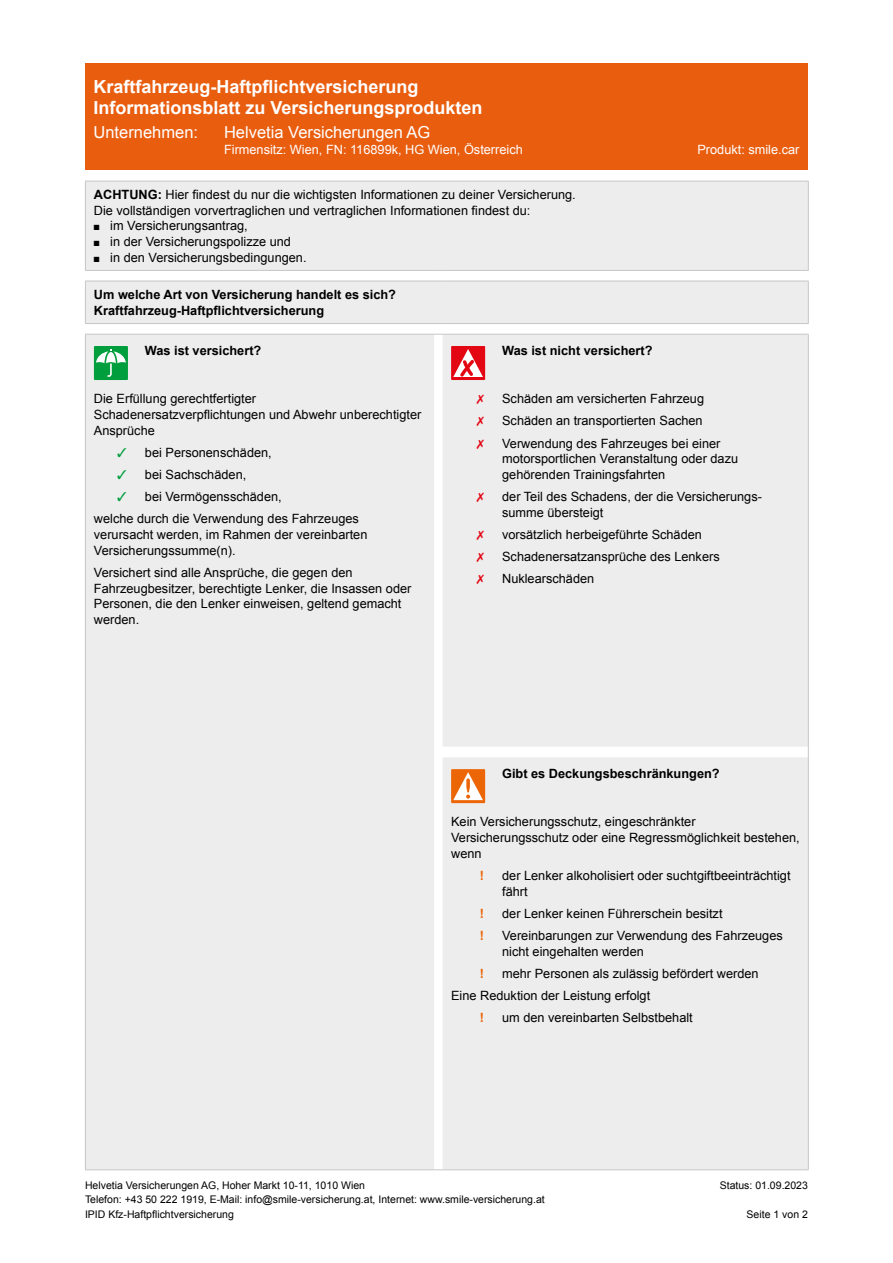
<style>
.page{position:relative;width:893px;height:1263px;background:#fff}
.page>*{position:absolute;margin:0;border:0;box-sizing:border-box;transform-origin:0 0}
.t1{font:700 18px/21px "Arial";color:#fff}
.t2{font:16.5px "Arial";color:#fff}
.t3{font:12.75px/15.8px "Arial";color:#000}
.t4{font:700 12.75px "Arial";color:#000}
.t5{font:12.75px "Arial";color:#fff}
.t6{font:700 12.75px "Arial";color:#ec6608}
.t7{font:10.5px "Arial";color:#000}
.s1{font-weight:700}
.s2{color:#009e3d}
</style>
<div class="page">
<div style="left:85px;top:64px;width:723px;height:106px;background:#e95d0f"></div>
<div style="left:85px;top:182px;width:723px;height:987px;background:#ededed"></div>
<hr style="left:85px;top:181px;width:349px;height:1px;background:#c6c6c6">
<hr style="left:85px;top:181px;width:1px;height:89px;background:#c6c6c6">
<hr style="left:443px;top:181px;width:366px;height:1px;background:#c6c6c6">
<hr style="left:808px;top:181px;width:1px;height:89px;background:#c6c6c6">
<hr style="left:85px;top:270px;width:349px;height:1px;background:#c6c6c6">
<hr style="left:443px;top:270px;width:366px;height:1px;background:#c6c6c6">
<hr style="left:85px;top:281px;width:349px;height:1px;background:#c6c6c6">
<hr style="left:85px;top:281px;width:1px;height:42px;background:#c6c6c6">
<hr style="left:443px;top:281px;width:366px;height:1px;background:#c6c6c6">
<hr style="left:808px;top:281px;width:1px;height:42px;background:#c6c6c6">
<hr style="left:85px;top:323px;width:349px;height:1px;background:#c6c6c6">
<hr style="left:443px;top:323px;width:366px;height:1px;background:#c6c6c6">
<hr style="left:85px;top:334px;width:349px;height:1px;background:#c6c6c6">
<hr style="left:85px;top:335px;width:1px;height:412px;background:#c6c6c6">
<hr style="left:443px;top:334px;width:366px;height:1px;background:#c6c6c6">
<hr style="left:808px;top:335px;width:1px;height:412px;background:#c6c6c6">
<hr style="left:85px;top:757px;width:1px;height:412px;background:#c6c6c6">
<hr style="left:808px;top:757px;width:1px;height:412px;background:#c6c6c6">
<hr style="left:85px;top:1169px;width:349px;height:1px;background:#c6c6c6">
<hr style="left:443px;top:1169px;width:366px;height:1px;background:#c6c6c6">
<div style="left:94px;top:346px;width:34px;height:34px;background:#009e3d"></div>
<div style="left:451px;top:346px;width:34px;height:34px;background:#e30613"></div>
<div style="left:451px;top:769px;width:34px;height:34px;background:linear-gradient(to right,#ec6608,#ec6608)"></div>
<svg style="left:96px;top:349px;width:34px;height:28px"></svg>
<svg style="left:451px;top:349px;width:37px;height:29px"></svg>
<svg style="left:451px;top:772px;width:37px;height:28px"></svg>
<svg style="left:477px;top:395px;width:7px;height:9px"></svg>
<svg style="left:477px;top:417px;width:7px;height:9px"></svg>
<svg style="left:477px;top:439px;width:7px;height:9px"></svg>
<svg style="left:477px;top:493px;width:7px;height:9px"></svg>
<svg style="left:477px;top:530px;width:7px;height:10px"></svg>
<svg style="left:477px;top:553px;width:7px;height:9px"></svg>
<svg style="left:477px;top:575px;width:7px;height:9px"></svg>
<p class="t1" style="left:94px;top:77px;width:391px">Kraftfahrzeug-Haftpflichtversicherung<br>Informationsblatt zu Versicherungsprodukten</p>
<p class="t2" style="left:94px;top:121px;width:106px">Unternehmen:</p>
<p class="t2" style="left:224px;top:121px;width:208px">Helvetia Versicherungen AG</p>
<p class="t5" style="left:224px;top:141px;width:300px">Firmensitz: Wien, FN: 116899k, HG Wien, Österreich</p>
<p class="t3" style="left:94px;top:187px;width:483px"><span class="s1">ACHTUNG:</span> Hier findest du nur die wichtigsten Informationen zu deiner Versicherung.</p>
<p class="t3" style="left:94px;top:202px;width:438px">Die vollständigen vorvertraglichen und vertraglichen Informationen findest du:</p>
<p class="t3" style="left:94px;top:218px;width:155px">■ im Versicherungsantrag,</p>
<p class="t3" style="left:94px;top:234px;width:199px">■ in der Versicherungspolizze und</p>
<p class="t3" style="left:94px;top:250px;width:214px">■ in den Versicherungsbedingungen.</p>
<p class="t4" style="left:94px;top:286px;width:304px">Um welche Art von Versicherung handelt es sich?</p>
<p class="t4" style="left:94px;top:302px;width:232px">Kraftfahrzeug-Haftpflichtversicherung</p>
<p class="t4" style="left:145px;top:342px;width:118px">Was ist versichert?</p>
<p class="t3" style="left:94px;top:391px;width:329px">Die Erfüllung gerechtfertigter<br>Schadenersatzverpflichtungen und Abwehr unberechtigter<br>Ansprüche</p>
<p class="t3" style="left:117px;top:445px;width:156px"><span class="s2">✓</span> bei Personenschäden,</p>
<p class="t3" style="left:117px;top:467px;width:130px"><span class="s2">✓</span> bei Sachschäden,</p>
<p class="t3" style="left:117px;top:489px;width:166px"><span class="s2">✓</span> bei Vermögensschäden,</p>
<p class="t3" style="left:94px;top:511px;width:275px">welche durch die Verwendung des Fahrzeuges verursacht werden, im Rahmen der vereinbarten<br>Versicherungssumme(n).</p>
<p class="t3" style="left:94px;top:565px;width:319px">Versichert sind alle Ansprüche, die gegen den Fahrzeugbesitzer, berechtigte Lenker, die Insassen oder Personen, die den Lenker einweisen, geltend gemacht werden.</p>
<p class="t5" style="left:697px;top:141px;width:104px">Produkt: smile.car</p>
<p class="t4" style="left:502px;top:342px;width:152px">Was ist nicht versichert?</p>
<p class="t3" style="left:502px;top:391px;width:203px">Schäden am versicherten Fahrzeug</p>
<p class="t3" style="left:502px;top:413px;width:202px">Schäden an transportierten Sachen</p>
<p class="t3" style="left:502px;top:435px;width:237px">Verwendung des Fahrzeuges bei einer motorsportlichen Veranstaltung oder dazu gehörenden Trainingsfahrten</p>
<p class="t3" style="left:502px;top:489px;width:261px">der Teil des Schadens, der die Versicherungs&shy;summe übersteigt</p>
<p class="t3" style="left:502px;top:527px;width:201px">vorsätzlich herbeigeführte Schäden</p>
<p class="t3" style="left:502px;top:549px;width:219px">Schadenersatzansprüche des Lenkers</p>
<p class="t3" style="left:502px;top:571px;width:94px">Nuklearschäden</p>
<p class="t4" style="left:502px;top:765px;width:219px">Gibt es Deckungsbeschränkungen?</p>
<p class="t3" style="left:451px;top:814px;width:350px">Kein Versicherungsschutz, eingeschränkter<br>Versicherungsschutz oder eine Regressmöglichkeit bestehen, wenn</p>
<p class="t6" style="left:480px;top:867px;width:6px">!</p>
<p class="t3" style="left:502px;top:868px;width:290px">der Lenker alkoholisiert oder suchtgiftbeeinträchtigt fährt</p>
<p class="t6" style="left:480px;top:905px;width:6px">!</p>
<p class="t3" style="left:502px;top:906px;width:222px">der Lenker keinen Führerschein besitzt</p>
<p class="t6" style="left:480px;top:927px;width:6px">!</p>
<p class="t3" style="left:502px;top:928px;width:282px">Vereinbarungen zur Verwendung des Fahrzeuges nicht eingehalten werden</p>
<p class="t6" style="left:480px;top:965px;width:6px">!</p>
<p class="t3" style="left:502px;top:966px;width:258px">mehr Personen als zulässig befördert werden</p>
<p class="t3" style="left:451px;top:988px;width:201px">Eine Reduktion der Leistung erfolgt</p>
<p class="t6" style="left:480px;top:1009px;width:6px">!</p>
<p class="t3" style="left:502px;top:1010px;width:192px">um den vereinbarten Selbstbehalt</p>
<p class="t7" style="left:85px;top:1179px;width:281px">Helvetia Versicherungen AG, Hoher Markt 10-11, 1010 Wien</p>
<p class="t7" style="left:85px;top:1192px;width:461px">Telefon: +43 50 222 1919, E-Mail: info@smile-versicherung.at, Internet: www.smile-versicherung.at</p>
<p class="t7" style="left:85px;top:1208px;width:150px">IPID Kfz-Haftpflichtversicherung</p>
<p class="t7" style="left:720px;top:1179px;width:90px">Status: 01.09.2023</p>
<p class="t7" style="left:747px;top:1208px;width:63px">Seite 1 von 2</p>
</div>
